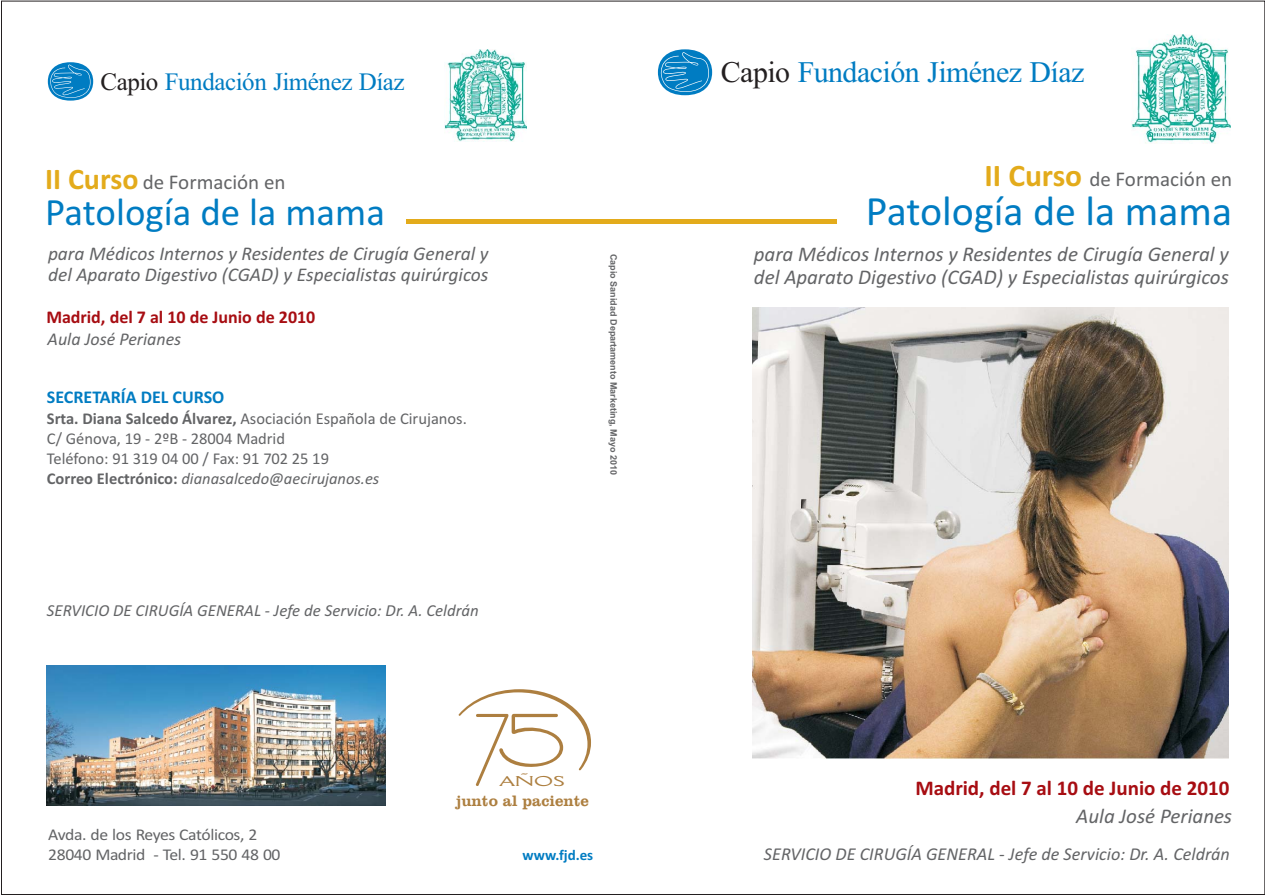
<style>
.page{position:relative;width:1265px;height:896px;background:#fff}
.page>*{position:absolute;margin:0;border:0;box-sizing:border-box;transform-origin:0 0}
.t1{font:42px "Calibri";color:#007cc2}
.t2{font:39px "Calibri";color:#007cc2}
.t3{font:29.85px "Times New Roman";letter-spacing:-.015em;color:#007cc2}
.t4{font:25.05px "Times New Roman";letter-spacing:-.02em;color:#007cc2}
.t5{font:italic 21px/23.1px "Calibri";color:#636466}
.t6{font:700 21px/28.2px "Calibri";color:#a70d12;text-align:right}
.t7{font:21px "Calibri";color:#636466}
.t8{font:italic 19.5px/21.5px "Calibri";color:#636466}
.t9{font:italic 18.15px "Calibri";color:#636466}
.t10{font:700 18px/22.2px "Calibri";color:#a70d12}
.t11{font:700 18px "Calibri";color:#007cc2}
.t12{font:italic 16.8px "Calibri";color:#636466}
.t13{font:16.5px/20.1px "Calibri";color:#636466}
.t14{font:16.5px/20.1px "Calibri";letter-spacing:-.025em;color:#636466;scale:1.07 1}
.t15{font:15.6px "Clarendon Hv BT";color:#ad7f40}
.t16{font:700 15px "Calibri";color:#007cc2}
.t17{font:13.8px "Della Robbia BT";color:#ad7f40;scale:1.66 1}
.t18{font:700 9px "Arial";color:#636466}
.s1{color:#231f20}
.s2{font-weight:700;font-size:30px;color:#e3ab1b}
.s3{font-weight:400;font-style:italic;color:#636466}
.s4{font-weight:700}
.s5{font-style:italic}
.s6{font-weight:700;font-size:31.5px;color:#e3ab1b}
</style>
<div class="page">
<img style="left:752px;top:308px;width:476px;height:450px">
<img style="left:46px;top:665px;width:340px;height:140px">
<svg style="left:458px;top:689px;width:133px;height:97px"></svg>
<hr style="left:406px;top:220px;width:431px;height:4px;background:#e3ab1b">
<div style="left:658px;top:49px;width:54px;height:46px;background:#007cc2;border-radius:50%"></div>
<svg style="left:658px;top:52px;width:51px;height:42px"></svg>
<img style="left:1131px;top:34px;width:99px;height:109px">
<svg style="left:48px;top:62px;width:45px;height:39px"></svg>
<svg style="left:48px;top:64px;width:42px;height:35px"></svg>
<img style="left:444px;top:50px;width:82px;height:91px">
<p class="t4" style="left:100px;top:66px;width:306px"><span class="s1">Capio</span> Fundación Jiménez Díaz</p>
<p class="t3" style="left:721px;top:54px;width:365px"><span class="s1">Capio</span> Fundación Jiménez Díaz</p>
<p class="t7" style="left:45px;top:175px;width:242px"><span class="s2">II Curso</span> de Formación en</p>
<p class="t2" style="left:45px;top:199px;width:341px">Patología de la mama</p>
<p class="t8" style="left:48px;top:244px;width:442px">para Médicos Internos y Residentes de Cirugía General y del Aparato Digestivo (CGAD) y Especialistas quirúrgicos</p>
<p class="t10" style="left:46px;top:305px;width:270px">Madrid, del 7 al 10 de Junio de 2010<br><span class="s3">Aula José Perianes</span></p>
<p class="t11" style="left:47px;top:386px;width:179px">SECRETARÍA DEL CURSO</p>
<p class="t13" style="left:47px;top:409px;width:421px"><span class="s4">Srta. Diana Salcedo Álvarez,</span> Asociación Española de Cirujanos.<br>C/ Génova, 19 - 2ºB - 28004 Madrid<br>Teléfono: 91 319 04 00 / Fax: 91 702 25 19<br><span class="s4">Correo Electrónico:</span> <span class="s5">dianasalcedo@aecirujanos.es</span></p>
<p class="t12" style="left:47px;top:604px;width:433px">SERVICIO DE CIRUGÍA GENERAL - Jefe de Servicio: Dr. A. Celdrán</p>
<p class="t18" style="left:617px;top:254px;width:222px;rotate:90deg">Capio Sanidad Departamento Marketing, Mayo 2010</p>
<p class="t14" style="left:48px;top:825px;width:218px">Avda. de los Reyes Católicos, 2<br>28040 Madrid - Tel. 91 550 48 00</p>
<p class="t17" style="left:500px;top:773px;width:41px">AÑOS</p>
<p class="t15" style="left:456px;top:795px;width:134px">junto al paciente</p>
<p class="t16" style="left:522px;top:845px;width:72px">www.fjd.es</p>
<p class="t7" style="left:984px;top:172px;width:249px"><span class="s6">II Curso</span> de Formación en</p>
<p class="t1" style="left:866px;top:196px;width:368px">Patología de la mama</p>
<p class="t5" style="left:754px;top:244px;width:476px">para Médicos Internos y Residentes de Cirugía General y del Aparato Digestivo (CGAD) y Especialistas quirúrgicos</p>
<p class="t6" style="left:915px;top:773px;width:318px">Madrid, del 7 al 10 de Junio de 2010<br><span class="s3">Aula José Perianes</span></p>
<p class="t9" style="left:764px;top:847px;width:467px">SERVICIO DE CIRUGÍA GENERAL - Jefe de Servicio: Dr. A. Celdrán</p>
</div>
